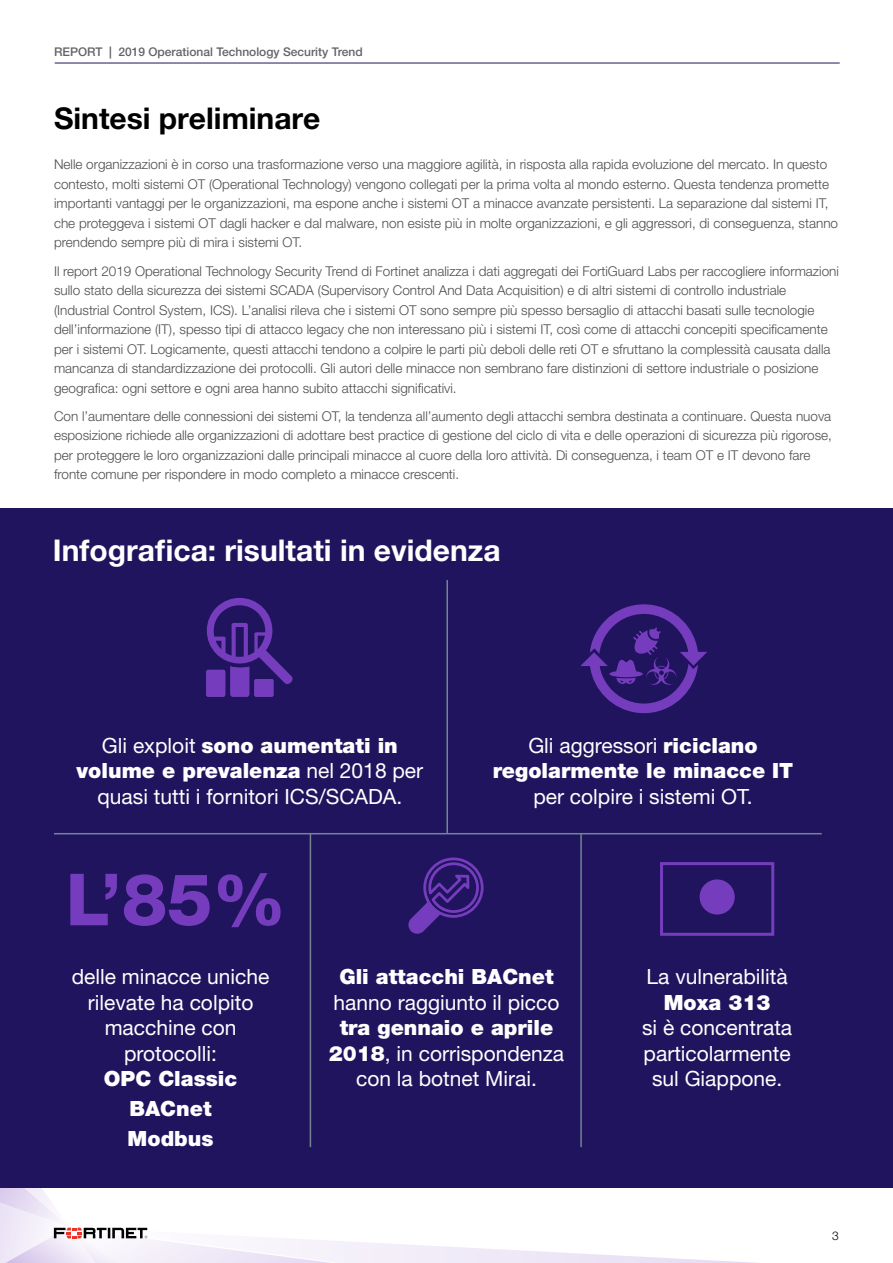
<style>
.page{position:relative;width:893px;height:1263px;background:#fff}
.page>*{position:absolute;margin:0;border:0;box-sizing:border-box;transform-origin:0 0}
.t1{font:800 72px "Helvetica Neue LT Pro";color:#753dbd}
.t2{font:700 30px "Helvetica Neue LT Pro";color:#fff}
.t3{font:700 30px "Helvetica Neue LT Pro";color:#000}
.t4{font:21px/25.5px "Helvetica Neue LT Pro";color:#fff;text-align:center}
.t5{font:900 21px/29.8px "Helvetica Neue LT Pro";color:#fff;text-align:center}
.t6{font:300 13.5px/19.5px "Helvetica Neue LT Pro";color:#4d4d4f}
.t7{font:500 12px "Helvetica Neue LT Pro";color:#636466}
.t8{font:300 12px "Helvetica Neue LT Pro";color:#000}
.s1{font-weight:700}
.s2{font-weight:900}
.s3{font-weight:400}
</style>
<div class="page">
<hr style="left:55px;top:63px;width:785px;height:1px;background:#21145f">
<svg style="left:0;top:1188px;width:757px;height:75px"></svg>
<div style="left:0;top:508px;width:893px;height:680px;background:#21145f"></div>
<hr style="left:580px;top:834px;width:2px;height:313px;background:#738592">
<hr style="left:446px;top:580px;width:2px;height:253px;background:#738592">
<hr style="left:54px;top:833px;width:768px;height:1px;background:#738592">
<hr style="left:310px;top:834px;width:1px;height:313px;background:#738592">
<svg style="left:408px;top:857px;width:76px;height:77px"></svg>
<div style="left:660px;top:862px;width:114px;height:74px;border:3px solid #753dbd"></div>
<div style="left:700px;top:879px;width:35px;height:35px;background:#753dbd;border-radius:50%"></div>
<svg style="left:206px;top:598px;width:87px;height:99px"></svg>
<svg style="left:580px;top:604px;width:127px;height:109px"></svg>
<p class="t7" style="left:54px;top:44px;width:310px">REPORT <span class="s1">|</span> 2019 Operational Technology Security Trend</p>
<h2 class="t3" style="left:54px;top:100px;width:268px">Sintesi preliminare</h2>
<p class="t6" style="left:54px;top:154px;width:786px">Nelle organizzazioni è in corso una trasformazione verso una maggiore agilità, in risposta alla rapida evoluzione del mercato. In questo contesto, molti sistemi OT (Operational Technology) vengono collegati per la prima volta al mondo esterno. Questa tendenza promette importanti vantaggi per le organizzazioni, ma espone anche i sistemi OT a minacce avanzate persistenti. La separazione dal sistemi IT, che proteggeva i sistemi OT dagli hacker e dal malware, non esiste più in molte organizzazioni, e gli aggressori, di conseguenza, stanno prendendo sempre più di mira i sistemi OT.</p>
<p class="t6" style="left:54px;top:261px;width:786px">Il report 2019 Operational Technology Security Trend di Fortinet analizza i dati aggregati dei FortiGuard Labs per raccogliere informazioni sullo stato della sicurezza dei sistemi SCADA (Supervisory Control And Data Acquisition) e di altri sistemi di controllo industriale (Industrial Control System, ICS). L’analisi rileva che i sistemi OT sono sempre più spesso bersaglio di attacchi basati sulle tecnologie dell’informazione (IT), spesso tipi di attacco legacy che non interessano più i sistemi IT, così come di attacchi concepiti specificamente per i sistemi OT. Logicamente, questi attacchi tendono a colpire le parti più deboli delle reti OT e sfruttano la complessità causata dalla mancanza di standardizzazione dei protocolli. Gli autori delle minacce non sembrano fare distinzioni di settore industriale o posizione geografica: ogni settore e ogni area hanno subito attacchi significativi.</p>
<p class="t6" style="left:54px;top:406px;width:780px">Con l’aumentare delle connessioni dei sistemi OT, la tendenza all’aumento degli attacchi sembra destinata a continuare. Questa nuova esposizione richiede alle organizzazioni di adottare best practice di gestione del ciclo di vita e delle operazioni di sicurezza più rigorose, per proteggere le loro organizzazioni dalle principali minacce al cuore della loro attività. Di conseguenza, i team OT e IT devono fare fronte comune per rispondere in modo completo a minacce crescenti.</p>
<h2 class="t2" style="left:53px;top:531px;width:449px">Infografica: risultati in evidenza</h2>
<h3 class="t4" style="left:77px;top:732px;width:348px">Gli exploit <span class="s2">sono aumentati in volume e prevalenza</span> nel 2018 per quasi tutti i fornitori ICS/SCADA.</h3>
<h3 class="t5" style="left:493px;top:732px;width:302px;line-height:25.5px"><span class="s3">Gli aggressori</span> riciclano regolarmente le minacce IT</h3>
<h3 class="t4" style="left:533px;top:783px;width:217px">per colpire i sistemi OT.</h3>
<h1 class="t1" style="left:66px;top:857px;width:222px">L’85%</h1>
<h3 class="t4" style="left:72px;top:963px;width:199px">delle minacce uniche rilevate ha colpito macchine con protocolli:</h3>
<h3 class="t5" style="left:104px;top:1063px;width:135px">OPC Classic<br>BACnet<br>Modbus</h3>
<h3 class="t5" style="left:339px;top:961px;width:216px">Gli attacchi BACnet</h3>
<h3 class="t4" style="left:333px;top:989px;width:227px">hanno raggiunto il picco</h3>
<h3 class="t4" style="left:329px;top:1014px;width:237px"><span class="s2">tra gennaio e aprile<br>2018</span>, in corrispondenza con la botnet Mirai.</h3>
<h3 class="t4" style="left:647px;top:963px;width:143px">La vulnerabilità</h3>
<h3 class="t5" style="left:664px;top:987px;width:108px">Moxa 313</h3>
<h3 class="t4" style="left:642px;top:1014px;width:152px">si è concentrata particolarmente sul Giappone.</h3>
<p class="t8" style="left:832px;top:1229px;width:8px">3</p>
</div>
